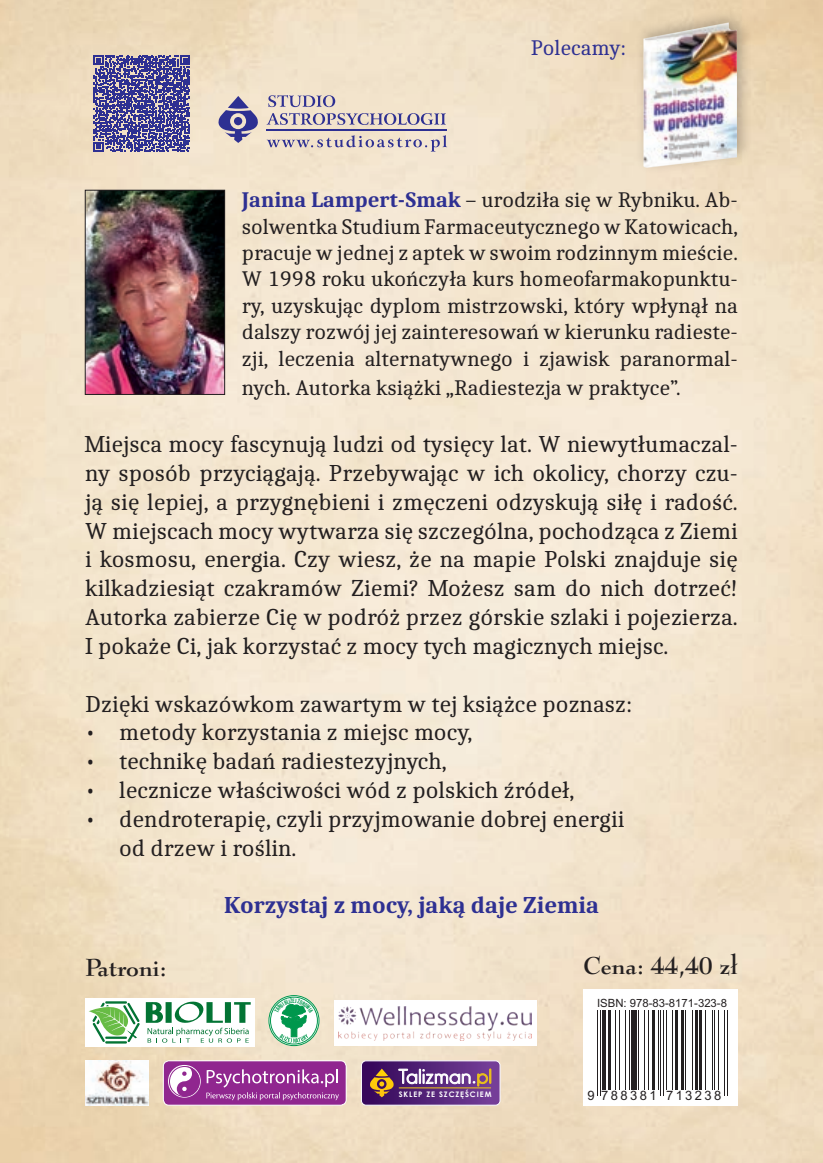
<style>
.page{position:relative;width:823px;height:1163px;background:#fff}
.page>*{position:absolute;margin:0;border:0;box-sizing:border-box;transform-origin:0 0}
.t1{font:24px/28.8px "Caladea";color:#231f20;text-align:justify}
.t2{font:700 24px "Caladea";color:#2e3092}
.t3{font:700 24px "Bernhard Mod EU";letter-spacing:-.01em;color:#231f20}
.t4{font:22px/26.4px "Caladea";color:#231f20;text-align:justify}
.t5{font:22px "Caladea";color:#2e3092}
.t6{font:13px "Arial";letter-spacing:.19em;color:#231f20}
.t7{font:11.4px "Arial";color:#231f20}
.t8{font:700 7.6px "Century Gothic";letter-spacing:.12em;color:#fff}
.s1{font-weight:700;color:#2e3092}
</style>
<div class="page">
<img style="left:0;top:0;width:822px;height:1162px">
<svg style="left:583px;top:988px;width:154px;height:117px"></svg>
<hr style="left:596px;top:1009px;width:1px;height:85px;background:#231f20">
<hr style="left:599px;top:1009px;width:1px;height:85px;background:#231f20">
<hr style="left:602px;top:1009px;width:4px;height:80px;background:#231f20">
<hr style="left:607px;top:1009px;width:3px;height:80px;background:#231f20">
<hr style="left:614px;top:1009px;width:1px;height:80px;background:#231f20">
<hr style="left:618px;top:1009px;width:1px;height:80px;background:#231f20">
<hr style="left:624px;top:1009px;width:1px;height:80px;background:#231f20">
<hr style="left:628px;top:1009px;width:1px;height:80px;background:#231f20">
<div style="left:631px;top:1009px;width:5px;height:80px;background:#231f20"></div>
<hr style="left:638px;top:1009px;width:1px;height:80px;background:#231f20">
<hr style="left:643px;top:1009px;width:1px;height:80px;background:#231f20">
<hr style="left:647px;top:1009px;width:1px;height:80px;background:#231f20">
<hr style="left:651px;top:1009px;width:3px;height:80px;background:#231f20">
<hr style="left:657px;top:1009px;width:1px;height:80px;background:#231f20">
<hr style="left:660px;top:1009px;width:1px;height:85px;background:#231f20">
<hr style="left:662px;top:1009px;width:1px;height:85px;background:#231f20">
<hr style="left:665px;top:1009px;width:1px;height:80px;background:#231f20">
<hr style="left:671px;top:1009px;width:1px;height:80px;background:#231f20">
<hr style="left:675px;top:1009px;width:2px;height:80px;background:#231f20">
<hr style="left:680px;top:1009px;width:3px;height:80px;background:#231f20">
<hr style="left:685px;top:1009px;width:1px;height:80px;background:#231f20">
<hr style="left:691px;top:1009px;width:1px;height:80px;background:#231f20">
<hr style="left:694px;top:1009px;width:3px;height:80px;background:#231f20">
<hr style="left:698px;top:1009px;width:3px;height:80px;background:#231f20">
<hr style="left:704px;top:1009px;width:1px;height:80px;background:#231f20">
<hr style="left:711px;top:1009px;width:1px;height:80px;background:#231f20">
<hr style="left:713px;top:1009px;width:1px;height:80px;background:#231f20">
<hr style="left:718px;top:1009px;width:1px;height:80px;background:#231f20">
<hr style="left:723px;top:1009px;width:1px;height:85px;background:#231f20">
<hr style="left:726px;top:1009px;width:1px;height:85px;background:#231f20">
<svg style="left:163px;top:1060px;width:183px;height:44px;background:#a148a0"></svg>
<div style="left:163px;top:1060px;width:183px;height:45px;border:1px solid #fff;border-radius:6px"></div>
<div style="left:360px;top:1060px;width:140px;height:45px;border:1px solid #fff;border-radius:5px"></div>
<svg style="left:361px;top:1060px;width:139px;height:44px;background:#754a7f"></svg>
<svg style="left:218px;top:96px;width:40px;height:47px;background:#9f97b3"></svg>
<hr style="left:266px;top:129px;width:180px;height:1px;background:#2e3092">
<svg style="left:268px;top:95px;width:67px;height:12px"></svg>
<svg style="left:266px;top:113px;width:179px;height:12px;background:#b4aaba"></svg>
<svg style="left:266px;top:135px;width:181px;height:17px;background:#d3c7c3"></svg>
<img style="left:87px;top:192px;width:136px;height:200px">
<div style="left:85px;top:190px;width:140px;height:204px;border:1px solid #231f20"></div>
<svg style="left:94px;top:55px;width:96px;height:97px;background:#6561a0"></svg>
<div style="left:85px;top:997px;width:169px;height:48px;background:#fff"></div>
<svg style="left:146px;top:1001px;width:104px;height:41px"></svg>
<svg style="left:89px;top:1001px;width:51px;height:42px"></svg>
<svg style="left:268px;top:995px;width:51px;height:50px"></svg>
<div style="left:268px;top:995px;width:51px;height:50px;border:1px solid #00974d;border-radius:50%"></div>
<div style="left:270px;top:996px;width:47px;height:48px;border:1px solid #00974d;border-radius:50%"></div>
<div style="left:333px;top:1000px;width:203px;height:45px;background:#fff"></div>
<img style="left:338px;top:1006px;width:193px;height:34px">
<img style="left:85px;top:1060px;width:63px;height:45px">
<div style="left:635px;top:7px;width:117px;height:168px;background:#231f20;opacity:.3"></div>
<img style="left:622px;top:18px;width:114px;height:152px">
<svg style="left:274px;top:997px;width:39px;height:45px"></svg>
<p class="t5" style="left:530px;top:35px;width:97px">Polecamy:</p>
<p class="t4" style="left:242px;top:186px;width:497px"><span class="s1">Janina Lampert-Smak</span> – urodziła się w Rybniku. Ab&shy;solwentka Studium Farmaceutycznego w Katowicach, pracuje w jednej z aptek w swoim rodzinnym mieście.<br>W 1998 roku ukończyła kurs homeofarmakopunktu&shy;ry, uzyskując dyplom mistrzowski, który wpłynął na dalszy rozwój jej zainteresowań w kierunku radieste&shy;zji, leczenia alternatywnego i zjawisk paranormal-</p>
<p class="t4" style="left:242px;top:373px;width:440px">nych. Autorka książki „Radiestezja w praktyce”.</p>
<p class="t1" style="left:85px;top:429px;width:653px">Miejsca mocy fascynują ludzi od tysięcy lat. W niewytłumaczal&shy;ny sposób przyciągają. Przebywając w ich okolicy, chorzy czu&shy;ją się lepiej, a przygnębieni i zmęczeni odzyskują siłę i radość.<br>W miejscach mocy wytwarza się szczególna, pochodząca z Ziemi i kosmosu, energia. Czy wiesz, że na mapie Polski znajduje się kilkadziesiąt czakramów Ziemi? Możesz sam do nich dotrzeć!<br>Autorka zabierze Cię w podróż przez górskie szlaki i pojezierza.<br>I pokaże Ci, jak korzystać z mocy tych magicznych miejsc.</p>
<p class="t1" style="left:85px;top:688px;width:548px">Dzięki wskazówkom zawartym w tej książce poznasz:</p>
<p class="t1" style="left:85px;top:717px;width:388px">• metody korzystania z miejsc mocy,</p>
<p class="t1" style="left:85px;top:746px;width:363px">• technikę badań radiestezyjnych,</p>
<p class="t1" style="left:85px;top:775px;width:490px">• lecznicze właściwości wód z polskich źródeł,</p>
<p class="t1" style="left:119px;top:803px;width:506px;text-indent:-34px">• dendroterapię, czyli przyjmowanie dobrej energii od drzew i roślin.</p>
<p class="t2" style="left:224px;top:890px;width:376px">Korzystaj z mocy, jaką daje Ziemia</p>
<p class="t3" style="left:85px;top:950px;width:83px">Patroni:</p>
<p class="t3" style="left:583px;top:948px;width:155px">Cena: 44,40 zł</p>
<p class="t7" style="left:596px;top:994px;width:131px">ISBN: 978-83-8171-323-8</p>
<p class="t8" style="left:398px;top:1088px;width:94px">SKLEP ZE SZCZĘŚCIEM</p>
<p class="t6" style="left:587px;top:1086px;width:135px">9 788381 713238</p>
</div>
